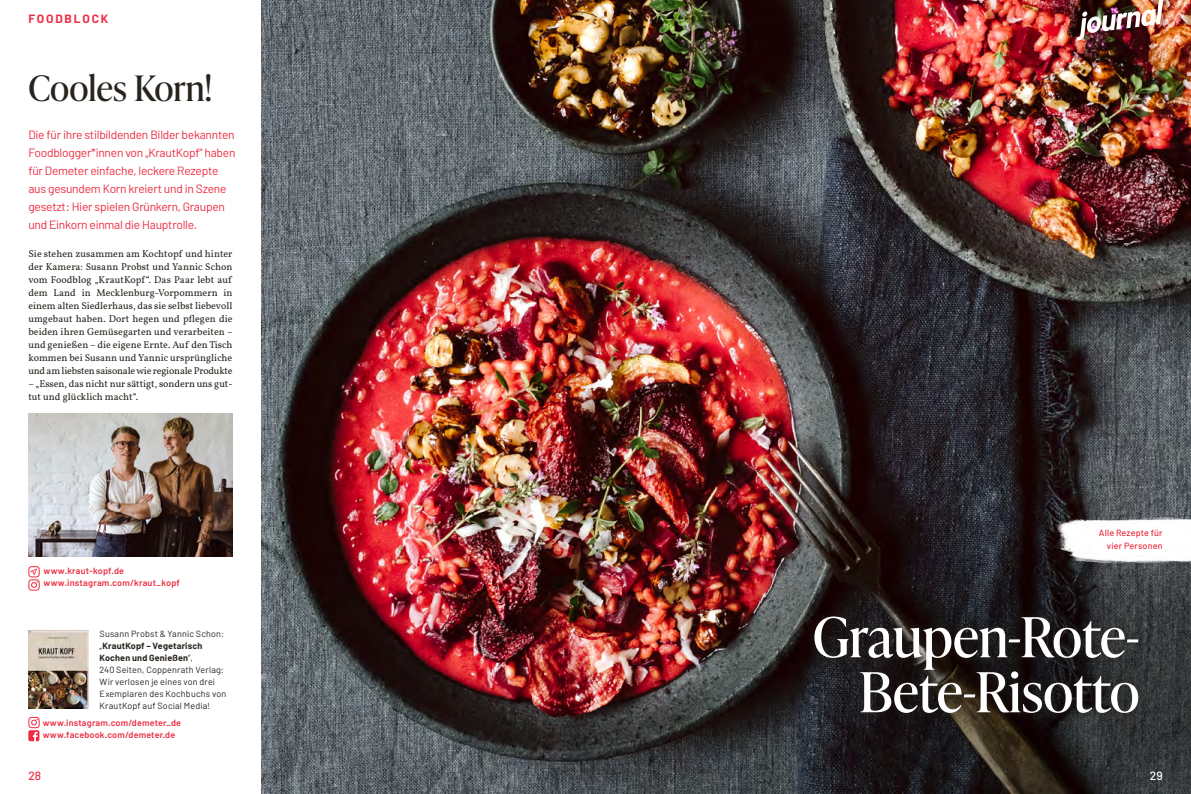
<style>
.page{position:relative;width:1191px;height:794px;background:#fff}
.page>*{position:absolute;margin:0;border:0;box-sizing:border-box;transform-origin:0 0}
.t1{font:55px/55px "Ivy Presto Headline";color:#fff;text-align:right}
.t2{font:35px "Ivy Presto Headline";color:#28231d}
.t3{font:12px/18px "Barlow";letter-spacing:-.02em;color:#ed2c42}
.t4{font:700 12px "Barlow";letter-spacing:.15em;color:#ed2c42}
.t5{font:500 12px "Barlow";color:#ed2c42}
.t6{font:500 12px "Barlow";color:#fff}
.t7{font:10px/13px "Demeter Vollkorn";letter-spacing:-.01em;color:#28231d;text-align:justify}
.t8{font:9px/12px "Barlow";letter-spacing:.015em;color:#28231d}
.t9{font:600 9px "Barlow";letter-spacing:.02em;color:#ed2c42}
.t10{font:700 9px/12px "Barlow";letter-spacing:.015em;color:#28231d}
.t11{font:500 9px/13px "Barlow";letter-spacing:.015em;color:#ed2c42;text-align:right}
.s1{font-weight:400}
</style>
<div class="page">
<img style="left:261px;top:0;width:930px;height:794px">
<img style="left:636px;top:510px;width:555px;height:284px">
<img style="left:28px;top:413px;width:204px;height:143px">
<img style="left:1047px;top:517px;width:144px;height:49px">
<div style="left:806px;top:608px;width:341px;height:114px;background:#28231d;opacity:.55"></div>
<img style="left:1076px;top:0;width:88px;height:41px">
<img style="left:28px;top:630px;width:60px;height:78px">
<svg style="left:28px;top:717px;width:12px;height:24px"></svg>
<svg style="left:28px;top:566px;width:12px;height:24px"></svg>
<p class="t4" style="left:28px;top:11px;width:81px">FOODBLOCK</p>
<p class="t2" style="left:28px;top:63px;width:185px">Cooles Korn!</p>
<p class="t3" style="left:28px;top:125px;width:209px">Die für ihre stilbildenden Bilder bekannten Foodblogger*innen von „KrautKopf“ haben für Demeter einfache, leckere Rezepte aus gesundem Korn kreiert und in Szene gesetzt: Hier spielen Grünkern, Graupen und Einkorn einmal die Hauptrolle.</p>
<p class="t7" style="left:28px;top:247px;width:206px">Sie stehen zusammen am Kochtopf und hinter der Kamera: Susann Probst und Yannic Schon vom Foodblog „KrautKopf“. Das Paar lebt auf dem Land in Mecklenburg-Vorpommern in einem alten Siedlerhaus, das sie selbst liebevoll umgebaut haben. Dort hegen und pflegen die beiden ihren Gemüsegarten und verarbeiten – und genießen – die eigene Ernte. Auf den Tisch kommen bei Susann und Yannic ursprüngliche und am liebsten saisonale wie regionale Produkte</p>
<p class="t7" style="left:28px;top:377px;width:206px">– „Essen, das nicht nur sättigt, sondern uns gut&shy;tut und glücklich macht“.</p>
<p class="t9" style="left:44px;top:565px;width:82px">www.kraut-kopf.de</p>
<p class="t9" style="left:44px;top:577px;width:138px">www.instagram.com/kraut_kopf</p>
<p class="t8" style="left:100px;top:627px;width:126px">Susann Probst &amp; Yannic Schon:</p>
<p class="t10" style="left:100px;top:639px;width:104px"><span class="s1">„</span>KrautKopf – Vegetarisch<br>Kochen und Genießen<span class="s1">“,</span></p>
<p class="t8" style="left:100px;top:663px;width:128px">240 Seiten, Coppenrath Verlag:<br>Wir verlosen je eines von drei<br>Exemplaren des Kochbuchs von<br>KrautKopf auf Social Media!</p>
<p class="t9" style="left:43px;top:716px;width:140px">www.instagram.com/demeter_de</p>
<p class="t9" style="left:43px;top:728px;width:134px">www.facebook.com/demeter.de</p>
<p class="t11" style="left:1099px;top:526px;width:65px">Alle Rezepte für vier Personen</p>
<p class="t1" style="left:812px;top:607px;width:328px">Graupen-Rote-<br>Bete-Risotto</p>
<p class="t5" style="left:28px;top:768px;width:14px">28</p>
<p class="t6" style="left:1149px;top:768px;width:14px">29</p>
</div>
